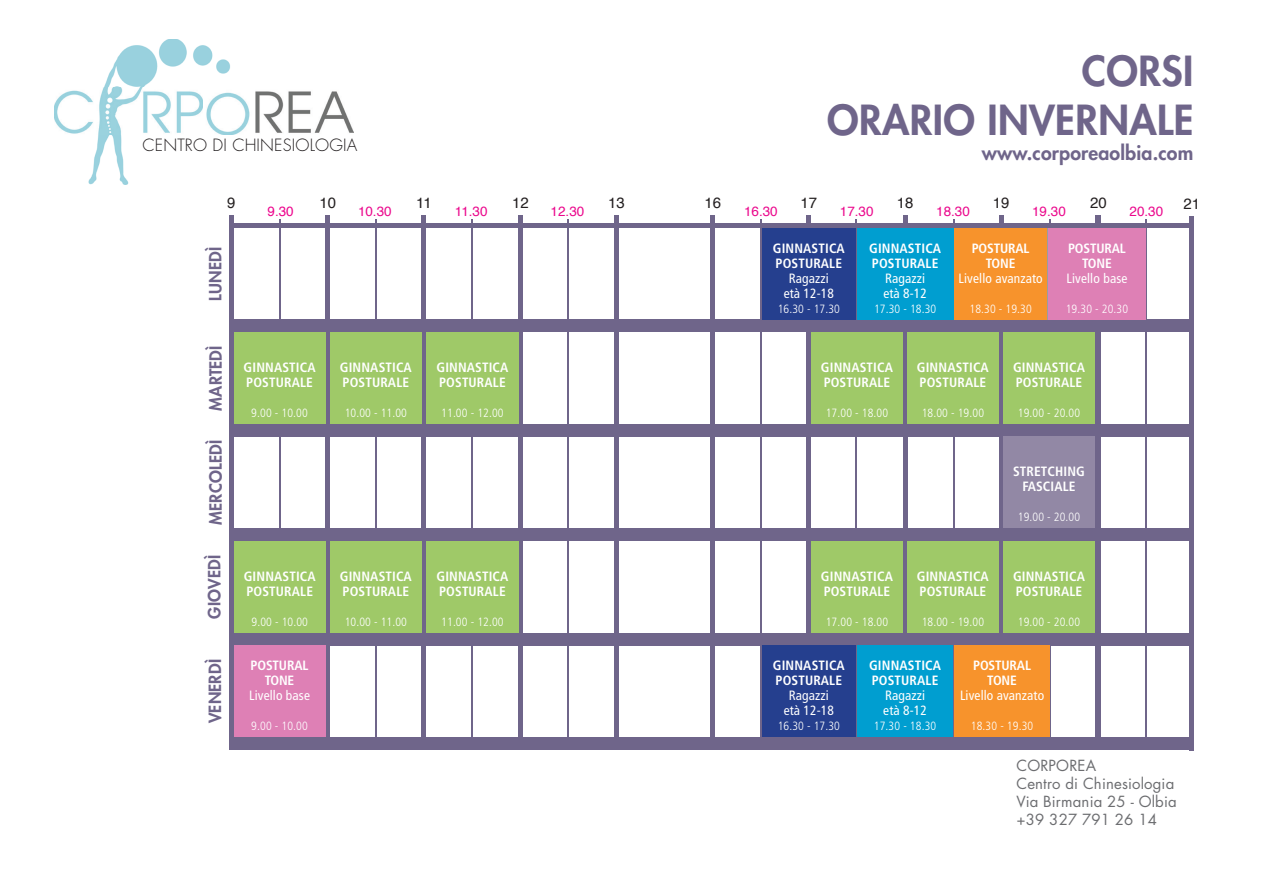
<style>
.page{position:relative;width:1263px;height:893px;background:#fff}
.page>*{position:absolute;margin:0;border:0;box-sizing:border-box;transform-origin:0 0}
.t1{font:800 40.35px/48.4px "Futura CE";letter-spacing:.01em;color:#6f658a;text-align:right}
.t2{font:800 19.5px "Futura CE";letter-spacing:.01em;color:#6f658a}
.t3{font:800 16.5px "Futura CE";letter-spacing:.01em;color:#6f658a}
.t4{font:300 16.5px "Futura CE";letter-spacing:.01em;color:#231f20}
.t5{font:15px/18px "Futura CE";letter-spacing:.01em;color:#6c6d70}
.t6{font:15px "Helvetica";color:#231f20}
.t7{font:700 condensed 13.5px/15px "Frutiger LT";letter-spacing:.01em;color:#fff}
.t8{font:condensed 13.5px/15px "Frutiger LT";letter-spacing:.01em;color:#fff;text-align:center}
.t9{font:700 condensed 13.5px/15px "Frutiger LT";letter-spacing:-.01em;color:#fff;text-align:center}
.t10{font:13.5px "Helvetica";color:#eb078c}
.t11{font:13.5px "Helvetica";color:#ed028c}
.t12{font:300 condensed 12px "Frutiger LT";letter-spacing:.01em;color:#fff}
</style>
<div class="page">
<hr style="left:229px;top:224px;width:965px;height:4px;background:#6f658a">
<div style="left:234px;top:320px;width:960px;height:12px;background:#6f658a"></div>
<div style="left:234px;top:424px;width:960px;height:13px;background:#6f658a"></div>
<div style="left:234px;top:528px;width:959px;height:13px;background:#6f658a"></div>
<div style="left:234px;top:633px;width:960px;height:12px;background:#6f658a"></div>
<div style="left:234px;top:737px;width:960px;height:13px;background:#6f658a"></div>
<hr style="left:326px;top:215px;width:4px;height:535px;background:#6f658a">
<hr style="left:422px;top:215px;width:4px;height:535px;background:#6f658a">
<hr style="left:518px;top:215px;width:4px;height:535px;background:#6f658a">
<div style="left:614px;top:215px;width:5px;height:535px;background:#6f658a"></div>
<hr style="left:711px;top:215px;width:4px;height:535px;background:#6f658a">
<hr style="left:807px;top:215px;width:4px;height:535px;background:#6f658a">
<hr style="left:903px;top:215px;width:4px;height:535px;background:#6f658a">
<hr style="left:999px;top:215px;width:4px;height:535px;background:#6f658a">
<hr style="left:1096px;top:215px;width:4px;height:535px;background:#6f658a">
<hr style="left:1095px;top:215px;width:4px;height:535px;background:#6f658a">
<div style="left:229px;top:215px;width:5px;height:535px;background:#6f658a"></div>
<hr style="left:1190px;top:216px;width:4px;height:534px;background:#6f658a">
<hr style="left:279px;top:219px;width:1px;height:531px;background:#6f658a">
<hr style="left:760px;top:219px;width:2px;height:531px;background:#6f658a">
<hr style="left:375px;top:219px;width:2px;height:531px;background:#6f658a">
<hr style="left:471px;top:219px;width:2px;height:531px;background:#6f658a">
<hr style="left:568px;top:219px;width:1px;height:531px;background:#6f658a">
<hr style="left:856px;top:219px;width:1px;height:531px;background:#6f658a">
<hr style="left:953px;top:219px;width:1px;height:531px;background:#6f658a">
<hr style="left:1050px;top:219px;width:1px;height:531px;background:#6f658a">
<hr style="left:1146px;top:219px;width:1px;height:531px;background:#6f658a">
<div style="left:762px;top:228px;width:94px;height:92px;background:#253f8e"></div>
<div style="left:857px;top:228px;width:96px;height:92px;background:#009ed0"></div>
<div style="left:954px;top:228px;width:93px;height:92px;background:#f7932c"></div>
<div style="left:1048px;top:228px;width:98px;height:92px;background:#de80b5"></div>
<div style="left:234px;top:332px;width:91px;height:92px;background:#9fc968"></div>
<div style="left:234px;top:541px;width:91px;height:92px;background:#9fc968"></div>
<div style="left:330px;top:332px;width:92px;height:92px;background:#9fc968"></div>
<div style="left:330px;top:541px;width:92px;height:92px;background:#9fc968"></div>
<div style="left:426px;top:332px;width:93px;height:92px;background:#9fc968"></div>
<div style="left:426px;top:541px;width:93px;height:92px;background:#9fc968"></div>
<div style="left:907px;top:332px;width:92px;height:92px;background:#9fc968"></div>
<div style="left:907px;top:541px;width:92px;height:92px;background:#9fc968"></div>
<div style="left:1003px;top:332px;width:92px;height:92px;background:#9fc968"></div>
<div style="left:1003px;top:541px;width:92px;height:92px;background:#9fc968"></div>
<div style="left:1003px;top:436px;width:92px;height:92px;background:#9288a5"></div>
<div style="left:762px;top:645px;width:94px;height:92px;background:#253f8e"></div>
<div style="left:857px;top:645px;width:96px;height:92px;background:#009ed0"></div>
<div style="left:954px;top:645px;width:96px;height:92px;background:#f7932c"></div>
<div style="left:234px;top:645px;width:91px;height:92px;background:#de80b5"></div>
<img style="left:54px;top:39px;width:300px;height:145px">
<div style="left:811px;top:332px;width:92px;height:92px;background:#9fc968"></div>
<div style="left:811px;top:541px;width:92px;height:92px;background:#9fc968"></div>
<p class="t4" style="left:143px;top:134px;width:216px">CENTRO DI CHINESIOLOGIA</p>
<h1 class="t1" style="left:827px;top:46px;width:368px">CORSI<br>ORARIO INVERNALE</h1>
<h2 class="t2" style="left:982px;top:139px;width:213px">www.corporeaolbia.com</h2>
<p class="t6" style="left:227px;top:192px;width:10px">9</p>
<p class="t3" style="left:204px;top:301px;width:55px;rotate:-90deg">LUNEDÌ</p>
<p class="t6" style="left:319px;top:192px;width:18px">10</p>
<p class="t6" style="left:416px;top:192px;width:17px">11</p>
<p class="t6" style="left:512px;top:192px;width:18px">12</p>
<p class="t6" style="left:608px;top:192px;width:18px">13</p>
<p class="t6" style="left:705px;top:192px;width:18px">16</p>
<p class="t6" style="left:800px;top:192px;width:18px">17</p>
<p class="t6" style="left:897px;top:192px;width:18px">18</p>
<p class="t6" style="left:993px;top:192px;width:18px">19</p>
<p class="t6" style="left:1090px;top:192px;width:18px">20</p>
<p class="t6" style="left:1183px;top:192px;width:18px">21</p>
<p class="t7" style="left:773px;top:241px;width:73px">GINNASTICA<br>POSTURALE</p>
<p class="t8" style="left:784px;top:271px;width:52px">Ragazzi età 12-18</p>
<p class="t12" style="left:778px;top:302px;width:64px">16.30 - 17.30</p>
<p class="t11" style="left:268px;top:201px;width:28px">9.30</p>
<p class="t10" style="left:358px;top:201px;width:35px">10.30</p>
<p class="t10" style="left:455px;top:201px;width:34px">11.30</p>
<p class="t10" style="left:551px;top:201px;width:35px">12.30</p>
<p class="t10" style="left:744px;top:201px;width:35px">16.30</p>
<p class="t10" style="left:840px;top:201px;width:35px">17.30</p>
<p class="t10" style="left:936px;top:201px;width:35px">18.30</p>
<p class="t10" style="left:1032px;top:201px;width:35px">19.30</p>
<p class="t10" style="left:1129px;top:201px;width:35px">20.30</p>
<p class="t7" style="left:869px;top:241px;width:73px">GINNASTICA<br>POSTURALE</p>
<p class="t8" style="left:883px;top:271px;width:45px;text-align:left">Ragazzi età 8-12</p>
<p class="t12" style="left:874px;top:302px;width:64px">17.30 - 18.30</p>
<p class="t9" style="left:1068px;top:241px;width:59px">POSTURAL<br>TONE</p>
<p class="t8" style="left:1066px;top:271px;width:62px">Livello base</p>
<p class="t12" style="left:1066px;top:302px;width:64px">19.30 - 20.30</p>
<p class="t9" style="left:972px;top:241px;width:59px">POSTURAL<br>TONE</p>
<p class="t8" style="left:958px;top:271px;width:86px">Livello avanzato</p>
<p class="t12" style="left:969px;top:302px;width:64px">18.30 - 19.30</p>
<p class="t3" style="left:204px;top:411px;width:67px;rotate:-90deg">MARTEDÌ</p>
<p class="t3" style="left:204px;top:525px;width:86px;rotate:-90deg">MERCOLEDÌ</p>
<p class="t3" style="left:202px;top:619px;width:65px;rotate:-90deg">GIOVEDÌ</p>
<p class="t7" style="left:244px;top:360px;width:73px">GINNASTICA<br>POSTURALE</p>
<p class="t12" style="left:251px;top:406px;width:58px">9.00 - 10.00</p>
<p class="t7" style="left:244px;top:569px;width:73px">GINNASTICA<br>POSTURALE</p>
<p class="t12" style="left:251px;top:615px;width:58px">9.00 - 10.00</p>
<p class="t7" style="left:340px;top:360px;width:73px">GINNASTICA<br>POSTURALE</p>
<p class="t12" style="left:345px;top:406px;width:64px">10.00 - 11.00</p>
<p class="t7" style="left:340px;top:569px;width:73px">GINNASTICA<br>POSTURALE</p>
<p class="t12" style="left:345px;top:615px;width:64px">10.00 - 11.00</p>
<p class="t7" style="left:436px;top:360px;width:73px">GINNASTICA<br>POSTURALE</p>
<p class="t12" style="left:441px;top:406px;width:64px">11.00 - 12.00</p>
<p class="t7" style="left:436px;top:569px;width:73px">GINNASTICA<br>POSTURALE</p>
<p class="t12" style="left:441px;top:615px;width:64px">11.00 - 12.00</p>
<p class="t7" style="left:821px;top:360px;width:73px">GINNASTICA<br>POSTURALE</p>
<p class="t12" style="left:826px;top:406px;width:64px">17.00 - 18.00</p>
<p class="t7" style="left:917px;top:360px;width:73px">GINNASTICA<br>POSTURALE</p>
<p class="t12" style="left:922px;top:406px;width:64px">18.00 - 19.00</p>
<p class="t7" style="left:821px;top:569px;width:73px">GINNASTICA<br>POSTURALE</p>
<p class="t12" style="left:826px;top:615px;width:64px">17.00 - 18.00</p>
<p class="t7" style="left:917px;top:569px;width:73px">GINNASTICA<br>POSTURALE</p>
<p class="t12" style="left:922px;top:615px;width:64px">18.00 - 19.00</p>
<p class="t7" style="left:1013px;top:360px;width:73px">GINNASTICA<br>POSTURALE</p>
<p class="t12" style="left:1018px;top:406px;width:64px">19.00 - 20.00</p>
<p class="t7" style="left:1013px;top:464px;width:73px;text-align:center">STRETCHING<br>FASCIALE</p>
<p class="t12" style="left:1018px;top:510px;width:64px">19.00 - 20.00</p>
<p class="t7" style="left:1013px;top:569px;width:73px">GINNASTICA<br>POSTURALE</p>
<p class="t12" style="left:1018px;top:615px;width:64px">19.00 - 20.00</p>
<p class="t3" style="left:203px;top:723px;width:66px;rotate:-90deg">VENERDÌ</p>
<p class="t9" style="left:251px;top:658px;width:59px">POSTURAL<br>TONE</p>
<p class="t8" style="left:249px;top:688px;width:62px">Livello base</p>
<p class="t12" style="left:251px;top:719px;width:58px">9.00 - 10.00</p>
<p class="t7" style="left:773px;top:658px;width:73px">GINNASTICA<br>POSTURALE</p>
<p class="t8" style="left:784px;top:688px;width:52px">Ragazzi età 12-18</p>
<p class="t12" style="left:778px;top:719px;width:64px">16.30 - 17.30</p>
<p class="t7" style="left:869px;top:658px;width:73px">GINNASTICA<br>POSTURALE</p>
<p class="t8" style="left:883px;top:688px;width:45px;text-align:left">Ragazzi età 8-12</p>
<p class="t12" style="left:874px;top:719px;width:64px">17.30 - 18.30</p>
<p class="t9" style="left:973px;top:658px;width:59px">POSTURAL<br>TONE</p>
<p class="t8" style="left:960px;top:688px;width:86px">Livello avanzato</p>
<p class="t12" style="left:971px;top:719px;width:64px">18.30 - 19.30</p>
<p class="t5" style="left:1016px;top:757px;width:162px">CORPOREA<br>Centro di Chinesiologia<br>Via Birmania 25 - Olbia +39 327 791 26 14</p>
</div>
